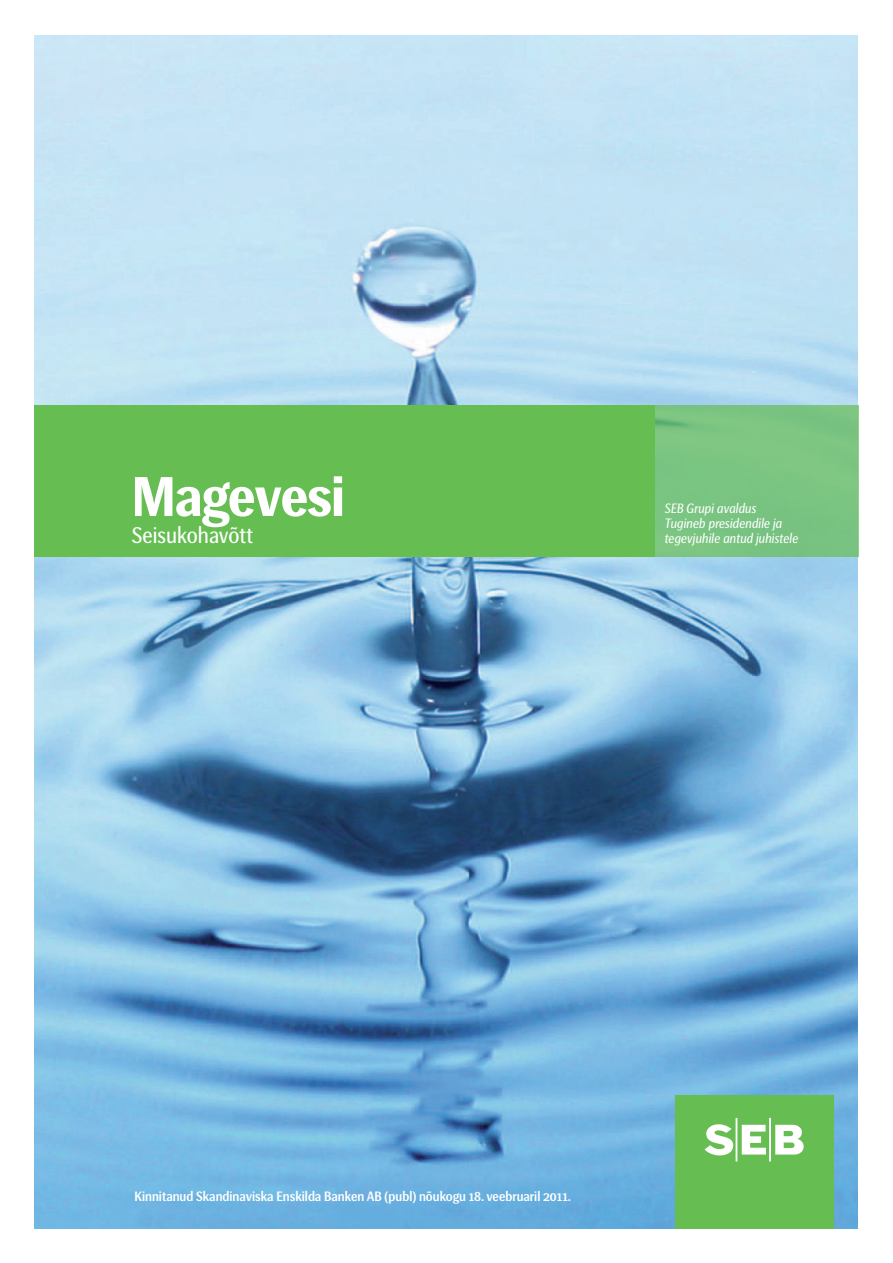
<style>
.page{position:relative;width:893px;height:1263px;background:#fff}
.page>*{position:absolute;margin:0;border:0;box-sizing:border-box;transform-origin:0 0}
.Cover_title_50_54{font:700 55.5px "SEB Basic CY";letter-spacing:-.02em;color:#fff}
.Descriptive_product{font:22.5px "SEB Basic CY";color:#fff}
.Descriptive_product-2{font:500 13.5px "SEB Basic CY";color:#fff}
.Descriptive_product-3{font:italic 13.5px/15px "SEB Basic CY";color:#fff}
</style>
<div class="page">
<img style="left:35px;top:35px;width:823px;height:1193px">
<div style="left:655px;top:405px;width:204px;height:151px;background:#7ac582"></div>
<div style="left:34px;top:405px;width:621px;height:151px;background:#66bd52"></div>
<div style="left:675px;top:1095px;width:158px;height:134px;background:#66bd52"></div>
<svg style="left:704px;top:1118px;width:100px;height:43px"></svg>
<p class="Cover_title_50_54" style="left:132px;top:465px;width:214px">Magevesi</p>
<p class="Descriptive_product" style="left:132px;top:522px;width:123px">Seisukohavõtt</p>
<p class="Descriptive_product-3" style="left:664px;top:501px;width:93px">SEB Grupi avaldus</p>
<p class="Descriptive_product-3" style="left:664px;top:516px;width:135px">Tugineb presidendile ja tegevjuhile antud juhistele</p>
<p class="Descriptive_product-2" style="left:135px;top:1189px;width:438px">Kinnitanud Skandinaviska Enskilda Banken AB (publ) nõukogu 18. veebruaril 2011.</p>
</div>
